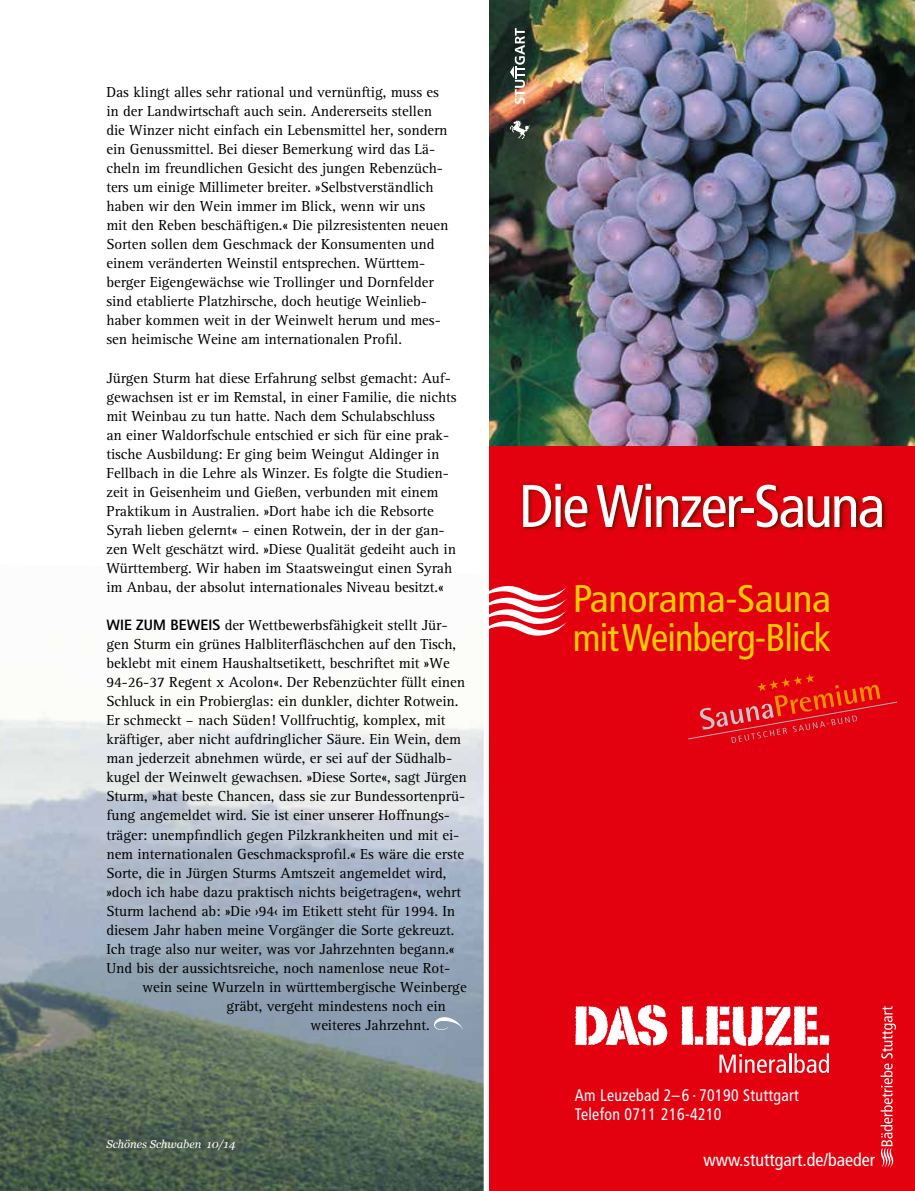
<style>
.page{position:relative;width:915px;height:1191px;background:#fff}
.page>*{position:absolute;margin:0;border:0;box-sizing:border-box;transform-origin:0 0}
.t1{font:condensed 60px "Frutiger LT Com";letter-spacing:-.035em;color:#fff}
.t2{font:condensed 38.55px/39.2px "Frutiger LT Com";letter-spacing:-.025em;color:#fc0;scale:1.06 1}
.t3{font:condensed 18px "Frutiger LT Com";color:#fff}
.t4{font:condensed 16.8px/18.9px "Frutiger LT Com";letter-spacing:.02em;color:#fff;scale:.94 1}
.t5{font:15px/19px "Rotis Serif Std";letter-spacing:-.005em;color:#000}
.t6{font:italic 11.25px "Georgia";color:#fff}
.s1{font-family:"Rotis Sans Serif Std";font-weight:800}
</style>
<div class="page">
<img style="left:0;top:712px;width:483px;height:479px">
<svg style="left:433px;top:1014px;width:29px;height:16px"></svg>
<img style="left:489px;top:0;width:425px;height:446px">
<div style="left:489px;top:446px;width:425px;height:745px;background:#e3000f"></div>
<svg style="left:575px;top:1004px;width:92px;height:42px"></svg>
<svg style="left:681px;top:1006px;width:148px;height:40px"></svg>
<svg style="left:719px;top:1054px;width:66px;height:19px"></svg>
<hr style="left:788px;top:1053px;width:3px;height:19px;background:#fff">
<svg style="left:794px;top:1053px;width:34px;height:20px"></svg>
<svg style="left:880px;top:1006px;width:15px;height:162px"></svg>
<svg style="left:509px;top:28px;width:15px;height:76px"></svg>
<svg style="left:509px;top:120px;width:20px;height:19px"></svg>
<img style="left:523px;top:483px;width:364px;height:48px">
<svg style="left:489px;top:586px;width:78px;height:49px"></svg>
<svg style="left:688px;top:674px;width:209px;height:69px"></svg>
<p class="t5" style="left:106px;top:83px;width:343px">Das klingt alles sehr rational und vernünftig, muss es in der Landwirtschaft auch sein. Andererseits stellen die Winzer nicht einfach ein Lebensmittel her, sondern ein Genussmittel. Bei dieser Bemerkung wird das Lä&shy;cheln im freundlichen Gesicht des jungen Rebenzüch&shy;ters um einige Millimeter breiter. »Selbstverständlich haben wir den Wein immer im Blick, wenn wir uns mit den Reben beschäftigen.« Die pilzresistenten neuen Sorten sollen dem Geschmack der Konsumenten und einem veränderten Weinstil entsprechen. Württem&shy;berger Eigengewächse wie Trollinger und Dornfelder sind etablierte Platzhirsche, doch heutige Weinlieb&shy;haber kommen weit in der Weinwelt herum und mes&shy;sen heimische Weine am internationalen Profil.</p>
<p class="t5" style="left:106px;top:368px;width:351px">Jürgen Sturm hat diese Erfahrung selbst gemacht: Auf&shy;gewachsen ist er im Remstal, in einer Familie, die nichts mit Weinbau zu tun hatte. Nach dem Schulabschluss<br>an einer Waldorfschule entschied er sich für eine prak&shy;tische Ausbildung: Er ging beim Weingut Aldinger in Fellbach in die Lehre als Winzer. Es folgte die Studien&shy;zeit in Geisenheim und Gießen, verbunden mit einem Praktikum in Australien. »Dort habe ich die Rebsorte Syrah lieben gelernt« – einen Rotwein, der in der gan&shy;zen Welt geschätzt wird. »Diese Qualität gedeiht auch in Württemberg. Wir haben im Staatsweingut einen Syrah im Anbau, der absolut internationales Niveau besitzt.«</p>
<p class="t5" style="left:106px;top:616px;width:362px"><span class="s1">WIE ZUM BEWEIS</span> der Wettbewerbsfähigkeit stellt Jür&shy;gen Sturm ein grünes Halbliterfläschchen auf den Tisch, beklebt mit einem Haushaltsetikett, beschriftet mit »We 94-26-37 Regent x Acolon«. Der Rebenzüchter füllt einen Schluck in ein Probierglas: ein dunkler, dichter Rotwein.<br>Er schmeckt – nach Süden! Vollfruchtig, komplex, mit kräftiger, aber nicht aufdringlicher Säure. Ein Wein, dem man jederzeit abnehmen würde, er sei auf der Südhalb&shy;kugel der Weinwelt gewachsen. »Diese Sorte«, sagt Jürgen Sturm, »hat beste Chancen, dass sie zur Bundessortenprü&shy;fung angemeldet wird. Sie ist einer unserer Hoffnungs&shy;träger: unempfindlich gegen Pilzkrankheiten und mit ei&shy;nem internationalen Geschmacksprofil.« Es wäre die erste Sorte, die in Jürgen Sturms Amtszeit angemeldet wird, »doch ich habe dazu praktisch nichts beigetragen«, wehrt Sturm lachend ab: »Die ›94‹ im Etikett steht für 1994. In diesem Jahr haben meine Vorgänger die Sorte gekreuzt.<br>Ich trage also nur weiter, was vor Jahrzehnten begann.« Und bis der aussichtsreiche, noch namenlose neue Rot-</p>
<p class="t5" style="left:142px;top:977px;width:326px">wein seine Wurzeln in württembergische Weinberge</p>
<p class="t5" style="left:226px;top:996px;width:221px">gräbt, vergeht mindestens noch ein</p>
<p class="t5" style="left:310px;top:1016px;width:121px">weiteres Jahrzehnt.</p>
<p class="t6" style="left:106px;top:1136px;width:130px">Schönes Schwaben 10/14</p>
<h1 class="t1" style="left:519px;top:471px;width:367px">Die Winzer-Sauna</h1>
<h2 class="t2" style="left:572px;top:579px;width:245px">Panorama-Sauna mit Weinberg-Blick</h2>
<p class="t4" style="left:574px;top:1085px;width:240px">Am Leuzebad 2–6 · 70190 Stuttgart<br>Telefon 0711 216-4210</p>
<p class="t3" style="left:703px;top:1149px;width:173px">www.stuttgart.de/baeder</p>
</div>
